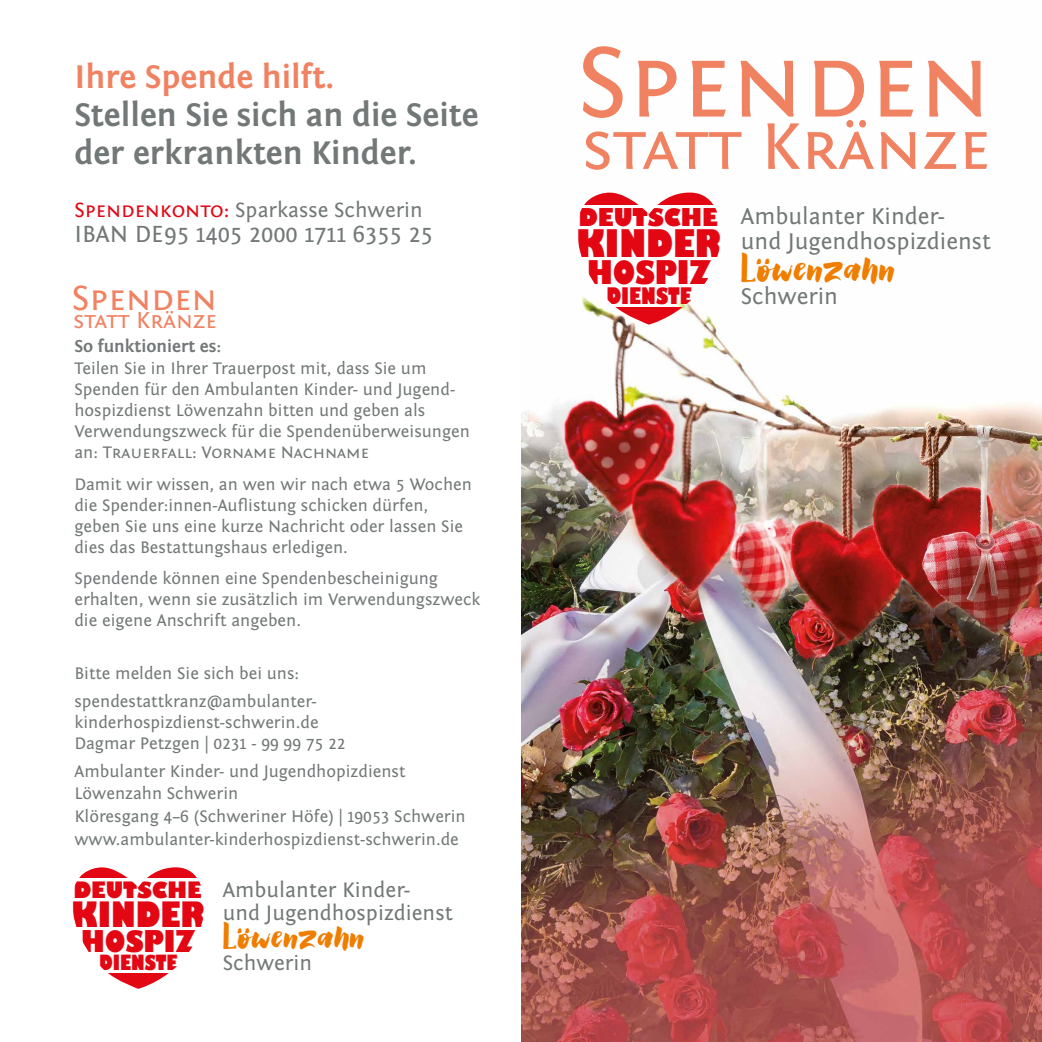
<style>
.page{position:relative;width:1042px;height:1042px;background:#fff}
.page>*{position:absolute;margin:0;border:0;box-sizing:border-box;transform-origin:0 0}
.t1{font:105px "Fontin Sans Small Caps";color:#f08262}
.t2{font:69.12px "Fontin Sans Small Caps";color:#f08262}
.t3{font:800 37.1px "Gill Sans";color:#e30613;scale:.82 1}
.t4{font:36.75px "Fontin Sans Small Caps";color:#f08262}
.t5{font:800 34.12px "Gill Sans";color:#e30613;scale:.82 1}
.t6{font:700 33.77px/38.3px "Fontin Sans";color:#727777}
.t7{font:700 33.77px "Fontin Sans";color:#f08262}
.t8{font:800 31.85px "Gill Sans";color:#e30613;scale:.83 1}
.t9{font:800 29.22px "Gill Sans";color:#e30613;scale:.83 1}
.t10{font:24.5px "Fontin Sans";color:#727777}
.t11{font:24.32px "Fontin Sans Small Caps";color:#f08262}
.t12{font:800 23.97px "Gill Sans";letter-spacing:-.005em;color:#e30613;scale:.92 1}
.t13{font:23.8px/25px "Fontin Sans";color:#727777}
.t14{font:23.1px "GS Claretta Brush";color:#ef7d00}
.t15{font:800 22.22px "Gill Sans";color:#e30613;scale:.75 1}
.t16{font:800 22.05px "Gill Sans";letter-spacing:-.005em;color:#e30613;scale:.92 1}
.t17{font:21.88px/22.9px "Fontin Sans";color:#727777}
.t18{font:21.7px "Fontin Sans";color:#727777}
.t19{font:21.18px "GS Claretta Brush";color:#ef7d00}
.t20{font:800 20.47px "Gill Sans";color:#e30613;scale:.75 1}
.t21{font:700 17.85px "Fontin Sans";color:#727777}
.t22{font:17.5px/21px "Fontin Sans";color:#727777}
.t23{font:17.5px "Fontin Sans Small Caps";color:#727777}
.s1{font-family:"Fontin Sans Small Caps";color:#e30613}
.s2{font-family:"Fontin Sans"}
</style>
<div class="page">
<img style="left:521px;top:204px;width:521px;height:838px">
<svg style="left:585px;top:192px;width:128px;height:12px;fill:#e30613"></svg>
<svg style="left:614px;top:307px;width:71px;height:18px"></svg>
<svg style="left:79px;top:867px;width:118px;height:11px"></svg>
<svg style="left:108px;top:973px;width:61px;height:16px"></svg>
<h3 class="t7" style="left:74px;top:58px;width:262px">Ihre Spende hilft.</h3>
<h3 class="t6" style="left:74px;top:96px;width:406px">Stellen Sie sich an die Seite der erkrankten Kinder.</h3>
<p class="t18" style="left:74px;top:198px;width:350px"><span class="s1">Spendenkonto:</span> Sparkasse Schwerin</p>
<h3 class="t10" style="left:74px;top:220px;width:360px">IBAN DE95 1405 2000 1711 6355 25</h3>
<h3 class="t4" style="left:72px;top:277px;width:146px">Spenden</h3>
<h3 class="t11" style="left:74px;top:307px;width:145px">statt Kränze</h3>
<p class="t21" style="left:74px;top:336px;width:148px">So funktioniert es:</p>
<p class="t22" style="left:74px;top:358px;width:397px">Teilen Sie in Ihrer Trauerpost mit, dass Sie um Spenden für den Ambulanten Kinder- und Jugend&shy;hospizdienst Löwenzahn bitten und geben als Verwendungszweck für die Spendenüberweisungen</p>
<p class="t23" style="left:74px;top:443px;width:296px"><span class="s2">an:</span> Trauerfall: Vorname Nachname</p>
<p class="t22" style="left:74px;top:474px;width:399px">Damit wir wissen, an wen wir nach etwa 5 Wochen die Spender:innen-Auflistung schicken dürfen, geben Sie uns eine kurze Nachricht oder lassen Sie dies das Bestattungshaus erledigen.</p>
<p class="t22" style="left:74px;top:568px;width:407px">Spendende können eine Spendenbescheinigung erhalten, wenn sie zusätzlich im Verwendungszweck die eigene Anschrift angeben.</p>
<p class="t22" style="left:74px;top:659px;width:244px;line-height:28px">Bitte melden Sie sich bei uns: spendestattkranz@ambulanter-</p>
<p class="t22" style="left:74px;top:712px;width:273px">kinderhospizdienst-schwerin.de<br>Dagmar Petzgen | 0231 - 99 99 75 22</p>
<p class="t22" style="left:74px;top:760px;width:393px;line-height:22.8px">Ambulanter Kinder- und Jugendhopizdienst Löwenzahn Schwerin<br>Klöresgang 4–6 (Schweriner Höfe) | 19053 Schwerin www.ambulanter-kinderhospizdienst-schwerin.de</p>
<p class="t16" style="left:73px;top:873px;width:141px">DEUTSCHE</p>
<h3 class="t5" style="left:71px;top:887px;width:165px">KINDER</h3>
<h3 class="t9" style="left:81px;top:918px;width:139px">HOSPIZ</h3>
<p class="t20" style="left:99px;top:946px;width:106px">DIENSTE</p>
<p class="t17" style="left:223px;top:878px;width:231px">Ambulanter Kinder&shy;und Jugendhospizdienst</p>
<p class="t19" style="left:223px;top:928px;width:143px">Löwenzahn</p>
<p class="t19" style="left:232px;top:933px;width:8px;rotate:-90deg">:</p>
<p class="t17" style="left:223px;top:951px;width:91px">Schwerin</p>
<h1 class="t1" style="left:577px;top:24px;width:415px">Spenden</h1>
<h2 class="t2" style="left:582px;top:108px;width:410px">statt Kränze</h2>
<h3 class="t12" style="left:578px;top:198px;width:153px">DEUTSCHE</h3>
<h3 class="t3" style="left:576px;top:214px;width:179px">KINDER</h3>
<h3 class="t8" style="left:587px;top:247px;width:151px">HOSPIZ</h3>
<p class="t15" style="left:606px;top:278px;width:115px">DIENSTE</p>
<h3 class="t13" style="left:741px;top:204px;width:251px">Ambulanter Kinder&shy;und Jugendhospizdienst</h3>
<h3 class="t14" style="left:741px;top:259px;width:155px">Löwenzahn</h3>
<h3 class="t14" style="left:750px;top:264px;width:9px;rotate:-90deg">:</h3>
<h3 class="t13" style="left:741px;top:284px;width:99px">Schwerin</h3>
</div>
